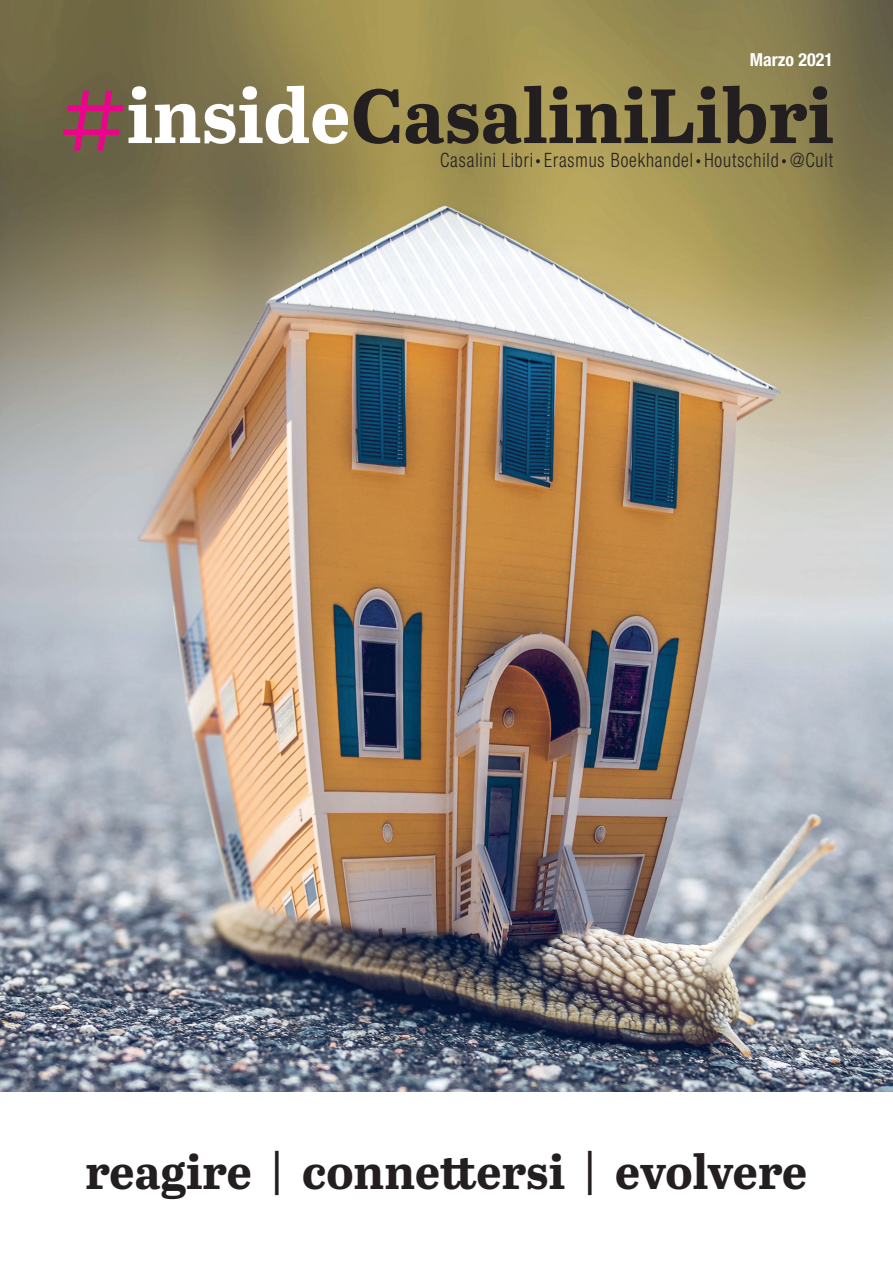
<style>
.page{position:relative;width:893px;height:1263px;background:#fff}
.page>*{position:absolute;margin:0;border:0;box-sizing:border-box;transform-origin:0 0}
.t1{font:700 76.5px "Abril Text";color:#231f20}
.t2{font:700 48px "Abril Text";color:#231f20}
.t3{font:300 condensed 19.8px "Helvetica Neue LT Std";letter-spacing:.05em;color:#231f20;scale:.91 1}
.t4{font:700 condensed 18px "Helvetica Neue LT Std";color:#fff}
.s1{font-size:112.5px;color:#ed028c}
.s2{color:#fff}
</style>
<div class="page">
<img style="left:0;top:0;width:893px;height:1092px">
<p class="t4" style="left:750px;top:48px;width:85px">Marzo 2021</p>
<h1 class="t1" style="left:59px;top:59px;width:776px"><span class="s1">#</span><span class="s2">inside</span>CasaliniLibri</h1>
<p class="t3" style="left:440px;top:148px;width:433px">Casalini Libri⋅Erasmus Boekhandel⋅Houtschild⋅@Cult</p>
<h2 class="t2" style="left:86px;top:1137px;width:723px">reagire | connettersi | evolvere</h2>
</div>
